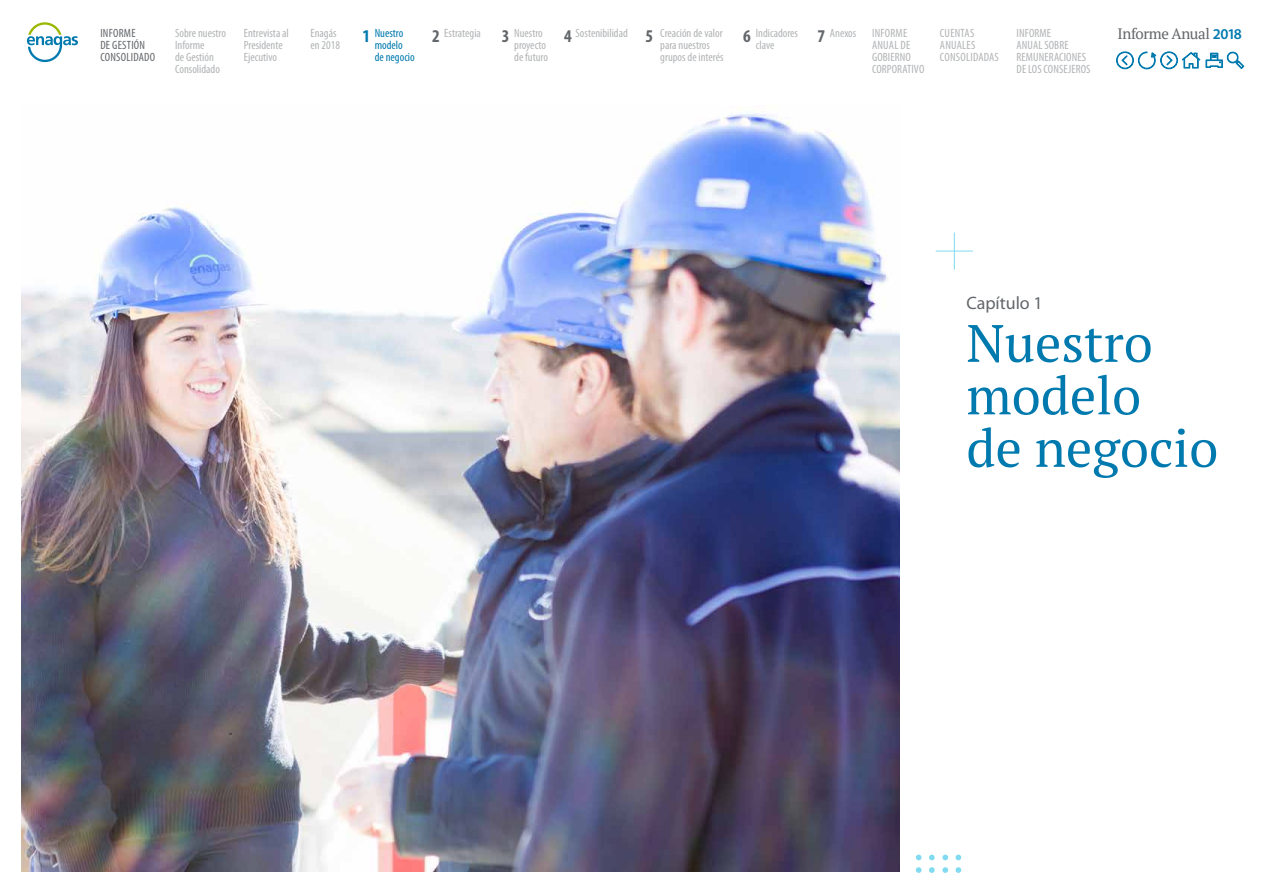
<style>
.page{position:relative;width:1276px;height:893px;background:#fff}
.page>*{position:absolute;margin:0;border:0;box-sizing:border-box;transform-origin:0 0}
.t1{font:52.5px/52.5px "Enagas PT Serif";color:#007aae}
.t2{font:18px "Myriad Pro";color:#63666a}
.t3{font:700 condensed 18px "Myriad Pro";color:#63666a}
.t4{font:700 condensed 18px "Myriad Pro";color:#007aae}
.t5{font:15px "Enagas PT Serif";letter-spacing:-.025em;color:#63666a}
.t6{font:condensed 12px/12px "Myriad Pro";color:#b1b3b5}
.t7{font:condensed 12px/12px "Myriad Pro";letter-spacing:.02em;color:#63666a}
.t8{font:condensed 12px/12px "Myriad Pro";letter-spacing:.02em;color:#b1b3b5}
.t9{font:condensed 12px/12px "Myriad Pro";color:#007aae}
.s1{font-family:"Myriad Pro";font-weight:600;color:#007aae}
</style>
<div class="page">
<svg style="left:1116px;top:51px;width:128px;height:19px"></svg>
<svg style="left:27px;top:22px;width:51px;height:40px"></svg>
<img style="left:22px;top:112px;width:877px;height:759px">
<hr style="left:954px;top:232px;width:1px;height:38px;background:#80daf0">
<hr style="left:935px;top:251px;width:38px;height:1px;background:#80daf0">
<svg style="left:942px;top:855px;width:6px;height:5px"></svg>
<svg style="left:942px;top:867px;width:6px;height:6px"></svg>
<svg style="left:955px;top:855px;width:6px;height:5px"></svg>
<svg style="left:955px;top:867px;width:6px;height:6px"></svg>
<svg style="left:916px;top:855px;width:5px;height:5px"></svg>
<svg style="left:916px;top:867px;width:5px;height:6px"></svg>
<svg style="left:929px;top:855px;width:5px;height:5px"></svg>
<svg style="left:929px;top:867px;width:5px;height:6px"></svg>
<p class="t9" style="left:375px;top:27px;width:30px">Nuestro</p>
<p class="t5" style="left:1117px;top:24px;width:126px">Informe Anual <span class="s1">2018</span></p>
<p class="t9" style="left:375px;top:39px;width:42px">modelo de negocio</p>
<p class="t6" style="left:175px;top:27px;width:52px">Sobre nuestro<br>Informe<br>de Gestión<br>Consolidado</p>
<p class="t6" style="left:444px;top:27px;width:38px">Estrategia</p>
<p class="t6" style="left:514px;top:27px;width:35px">Nuestro proyecto de futuro</p>
<p class="t6" style="left:575px;top:27px;width:54px">Sostenibilidad</p>
<p class="t6" style="left:660px;top:27px;width:65px">Creación de valor para nuestros grupos de interés</p>
<p class="t6" style="left:756px;top:27px;width:44px">Indicadores clave</p>
<p class="t6" style="left:872px;top:27px;width:54px">INFORME<br>ANUAL DE<br>GOBIERNO<br>CORPORATIVO</p>
<p class="t6" style="left:1016px;top:27px;width:76px">INFORME<br>ANUAL SOBRE<br>REMUNERACIONES<br>DE LOS CONSEJEROS</p>
<p class="t6" style="left:244px;top:27px;width:47px">Entrevista al<br>Presidente<br>Ejecutivo</p>
<p class="t7" style="left:100px;top:27px;width:56px">INFORME<br>DE GESTIÓN<br>CONSOLIDADO</p>
<p class="t6" style="left:830px;top:27px;width:28px">Anexos</p>
<p class="t8" style="left:940px;top:27px;width:61px">CUENTAS<br>ANUALES<br>CONSOLIDADAS</p>
<p class="t6" style="left:310px;top:27px;width:31px">Enagás en 2018</p>
<h2 class="t4" style="left:363px;top:24px;width:9px">1</h2>
<h2 class="t3" style="left:432px;top:24px;width:9px">2</h2>
<h2 class="t3" style="left:502px;top:24px;width:9px">3</h2>
<h2 class="t3" style="left:564px;top:24px;width:9px">4</h2>
<h2 class="t3" style="left:645px;top:24px;width:9px">5</h2>
<h2 class="t3" style="left:743px;top:24px;width:9px">6</h2>
<h2 class="t3" style="left:817px;top:24px;width:9px">7</h2>
<h2 class="t2" style="left:966px;top:292px;width:78px">Capítulo 1</h2>
<h1 class="t1" style="left:966px;top:316px;width:253px">Nuestro modelo<br>de negocio</h1>
</div>
